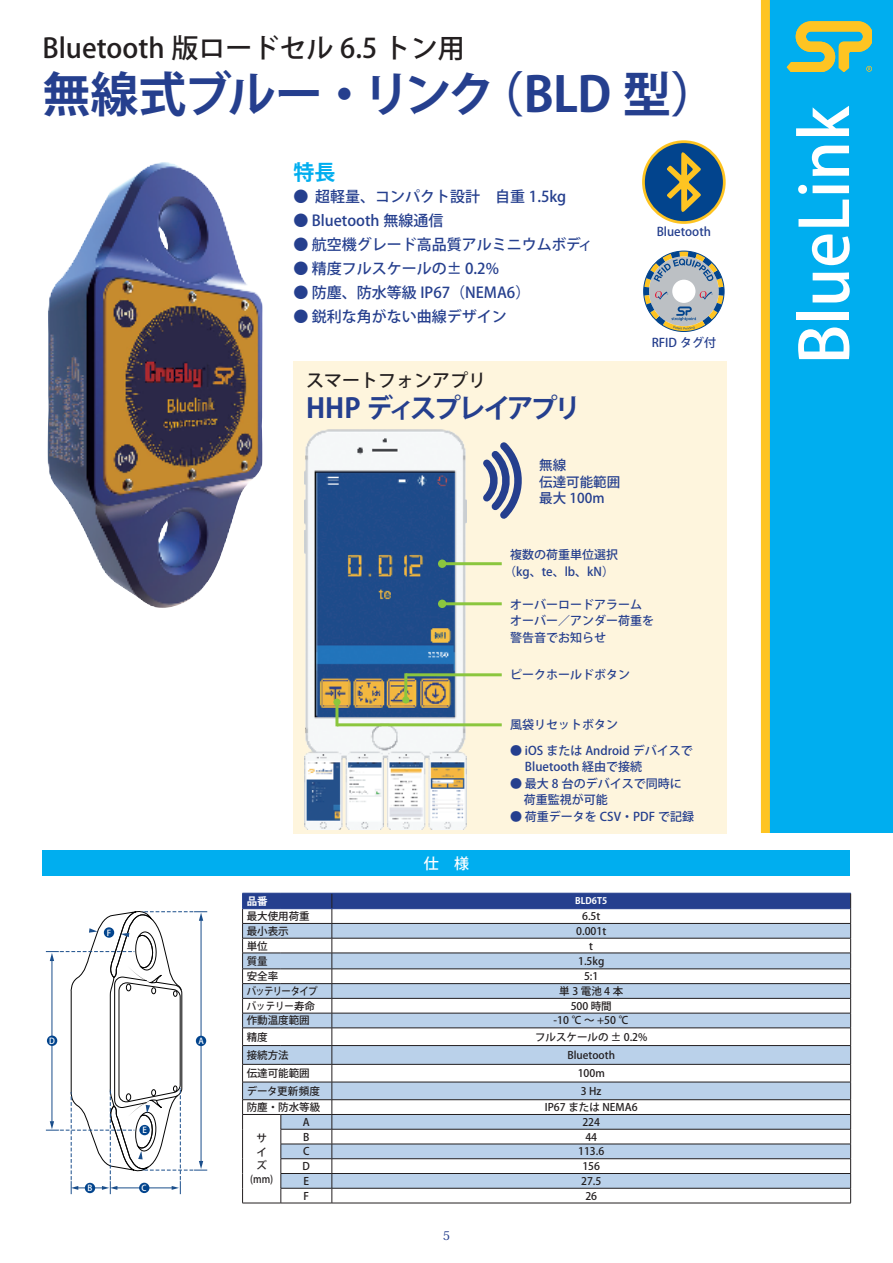
<style>
.page{position:relative;width:893px;height:1263px;background:#fff}
.page>*{position:absolute;margin:0;border:0;box-sizing:border-box;transform-origin:0 0}
.t1{font:500 66px "Koz Go Pro";color:#fff}
.t2{font:700 48px "Koz Go Pro";letter-spacing:-.02em;color:#253f8e}
.t3{font:500 27px "Koz Go Pro";color:#231f20}
.t4{font:700 27px "Koz Go Pro";letter-spacing:-.115em;color:#253f8e}
.t5{font:700 21px "Koz Go Pro";color:#00aeef}
.t6{font:500 18px "Koz Go Pro";color:#231f20}
.t7{font:500 15px "Koz Go Pro";color:#253f8e}
.t8{font:500 15px "Koz Go Pro";color:#fff}
.t9{font:500 13.5px/16.5px "Koz Go Pro";color:#253f8e}
.t10{font:500 12px/16.5px "Koz Go Pro";color:#253f8e}
.t11{font:500 12px "Koz Min Pro";color:#253f8e}
.t12{font:500 10.5px/13.5px "Koz Go Pro";color:#231f20;text-align:center}
.t13{font:500 10.5px "Koz Go Pro";letter-spacing:-.075em;color:#231f20;scale:.9 1}
.t14{font:500 10.5px "Koz Go Pro";color:#231f20;scale:.9 1}
.t15{font:700 10.5px "Koz Go Pro";color:#fff}
.t16{font:700 9px "Koz Go Pro";color:#fff}
.t17{font:500 8.25px "Koz Go Pr 6 N";color:#fff}
</style>
<div class="page">
<svg style="left:761px;top:0;width:132px;height:833px;background:#13afdf"></svg>
<svg style="left:787px;top:21px;width:85px;height:50px;background:#88b980"></svg>
<img style="left:47px;top:162px;width:216px;height:446px">
<div style="left:293px;top:361px;width:434px;height:472px;background:#fef5dd"></div>
<img style="left:304px;top:429px;width:162px;height:400px">
<svg style="left:483px;top:442px;width:39px;height:77px"></svg>
<hr style="left:442px;top:562px;width:60px;height:3px;background:#8bc63e">
<div style="left:438px;top:559px;width:8px;height:9px;background:#8bc63e;border-radius:50%"></div>
<hr style="left:442px;top:602px;width:60px;height:3px;background:#8bc63e">
<div style="left:438px;top:600px;width:8px;height:8px;background:#8bc63e;border-radius:50%"></div>
<hr style="left:406px;top:673px;width:96px;height:3px;background:#8bc63e">
<hr style="left:404px;top:673px;width:3px;height:27px;background:#8bc63e">
<div style="left:402px;top:696px;width:7px;height:7px;background:#8bc63e;border-radius:50%"></div>
<hr style="left:335px;top:702px;width:3px;height:24px;background:#8bc63e">
<div style="left:333px;top:698px;width:8px;height:8px;background:#8bc63e;border-radius:50%"></div>
<hr style="left:337px;top:723px;width:165px;height:3px;background:#8bc63e">
<div style="left:43px;top:850px;width:807px;height:26px;background:#00aeef"></div>
<svg style="left:46px;top:911px;width:161px;height:283px"></svg>
<div style="left:196px;top:1036px;width:10px;height:10px;background:#02448d;border-radius:50%"></div>
<div style="left:47px;top:1035px;width:10px;height:11px;background:#02448d;border-radius:50%"></div>
<div style="left:139px;top:1125px;width:11px;height:10px;background:#02448d;border-radius:50%"></div>
<div style="left:139px;top:1183px;width:10px;height:10px;background:#02448d;border-radius:50%"></div>
<div style="left:85px;top:1183px;width:10px;height:10px;background:#02448d;border-radius:50%"></div>
<div style="left:104px;top:927px;width:10px;height:11px;background:#02448d;border-radius:50%"></div>
<hr style="left:242px;top:1203px;width:39px;height:1px;background:#231f20">
<hr style="left:281px;top:1203px;width:51px;height:1px;background:#231f20">
<hr style="left:332px;top:1203px;width:519px;height:1px;background:#231f20">
<svg style="left:242px;top:893px;width:609px;height:310px"></svg>
<hr style="left:281px;top:893px;width:51px;height:1px;background:#253f8e">
<hr style="left:332px;top:893px;width:519px;height:1px;background:#253f8e">
<hr style="left:242px;top:908px;width:39px;height:1px;background:#253f8e">
<hr style="left:281px;top:908px;width:51px;height:1px;background:#253f8e">
<hr style="left:332px;top:908px;width:518px;height:1px;background:#253f8e">
<div style="left:643px;top:142px;width:81px;height:80px;background:#02448d;border-radius:50%"></div>
<div style="left:642px;top:140px;width:84px;height:84px;border:3px solid #fec422;border-radius:50%"></div>
<svg style="left:667px;top:152px;width:34px;height:60px"></svg>
<svg style="left:644px;top:251px;width:80px;height:80px"></svg>
<h3 class="t3" style="left:43px;top:31px;width:424px">Bluetooth 版ロードセル 6.5 トン用</h3>
<h2 class="t2" style="left:43px;top:64px;width:678px">無線式ブルー・リンク（BLD 型）</h2>
<h3 class="t5" style="left:293px;top:159px;width:43px">特長</h3>
<p class="t7" style="left:293px;top:187px;width:274px">● 超軽量、コンパクト設計　自重 1.5kg</p>
<p class="t7" style="left:293px;top:211px;width:151px">● Bluetooth 無線通信</p>
<p class="t7" style="left:293px;top:235px;width:301px">● 航空機グレード高品質アルミニウムボディ</p>
<p class="t7" style="left:293px;top:259px;width:207px">● 精度フルスケールの± 0.2%</p>
<p class="t7" style="left:293px;top:283px;width:238px">● 防塵、防水等級 IP67（NEMA6）</p>
<p class="t7" style="left:293px;top:307px;width:215px">● 鋭利な角がない曲線デザイン</p>
<h3 class="t6" style="left:306px;top:369px;width:181px">スマートフォンアプリ</h3>
<h3 class="t4" style="left:306px;top:390px;width:277px">HHP ディスプレイアプリ</h3>
<p class="t9" style="left:539px;top:457px;width:82px">無線<br>伝達可能範囲最大 100m</p>
<p class="t10" style="left:657px;top:224px;width:56px">Bluetooth</p>
<p class="t10" style="left:652px;top:334px;width:66px">RFID タグ付</p>
<p class="t10" style="left:504px;top:547px;width:115px;text-align:center">複数の荷重単位選択（kg、te、lb、kN）</p>
<p class="t10" style="left:510px;top:597px;width:145px">オーバーロードアラームオーバー／アンダー荷重を警告音でお知らせ</p>
<p class="t10" style="left:510px;top:667px;width:121px">ピークホールドボタン</p>
<p class="t10" style="left:510px;top:717px;width:109px">風袋リセットボタン</p>
<p class="t17" style="left:107px;top:928px;width:6px">F</p>
<p class="t17" style="left:49px;top:1036px;width:7px">D</p>
<p class="t17" style="left:199px;top:1036px;width:7px">A</p>
<p class="t17" style="left:142px;top:1125px;width:6px">E</p>
<p class="t17" style="left:88px;top:1183px;width:6px">B</p>
<p class="t17" style="left:142px;top:1183px;width:7px">C</p>
<p class="t8" style="left:424px;top:854px;width:46px">仕　様</p>
<p class="t10" style="left:510px;top:743px;width:184px">● iOS または Android デバイスで　 Bluetooth 経由で接続</p>
<p class="t10" style="left:524px;top:776px;width:159px;text-indent:-13px">● 最大 8 台のデバイスで同時に荷重監視が可能</p>
<p class="t10" style="left:510px;top:809px;width:185px">● 荷重データを CSV・PDF で記録</p>
<p class="t15" style="left:247px;top:894px;width:22px">品番</p>
<p class="t16" style="left:575px;top:895px;width:33px">BLD6T5</p>
<p class="t12" style="left:247px;top:910px;width:64px">最大使用荷重</p>
<p class="t12" style="left:582px;top:910px;width:20px">6.5t</p>
<p class="t12" style="left:247px;top:925px;width:43px">最小表示</p>
<p class="t12" style="left:576px;top:925px;width:32px">0.001t</p>
<p class="t12" style="left:247px;top:939px;width:22px">単位</p>
<p class="t12" style="left:589px;top:939px;width:5px">t</p>
<p class="t12" style="left:247px;top:955px;width:22px">質量</p>
<p class="t12" style="left:578px;top:955px;width:28px">1.5kg</p>
<p class="t12" style="left:247px;top:970px;width:33px">安全率</p>
<p class="t12" style="left:584px;top:970px;width:16px">5:1</p>
<p class="t13" style="left:247px;top:984px;width:80px">バッテリータイプ</p>
<p class="t12" style="left:559px;top:985px;width:66px">単3電池 4本</p>
<p class="t14" style="left:247px;top:999px;width:77px">バッテリー寿命</p>
<p class="t12" style="left:571px;top:1000px;width:43px">500 時間</p>
<p class="t12" style="left:247px;top:1014px;width:64px">作動温度範囲</p>
<p class="t12" style="left:554px;top:1014px;width:77px">-10 ℃ ～ +50 ℃</p>
<p class="t12" style="left:247px;top:1030px;width:22px">精度</p>
<p class="t12" style="left:535px;top:1030px;width:114px">フルスケールの ± 0.2%</p>
<p class="t12" style="left:247px;top:1049px;width:43px">接続方法</p>
<p class="t12" style="left:567px;top:1049px;width:49px">Bluetooth</p>
<p class="t12" style="left:247px;top:1067px;width:64px">伝達可能範囲</p>
<p class="t12" style="left:578px;top:1067px;width:29px">100m</p>
<p class="t12" style="left:247px;top:1085px;width:75px">データ更新頻度</p>
<p class="t12" style="left:581px;top:1085px;width:22px">3 Hz</p>
<p class="t12" style="left:247px;top:1101px;width:75px">防塵・防水等級</p>
<p class="t12" style="left:545px;top:1101px;width:94px">IP67 または NEMA6</p>
<p class="t12" style="left:250px;top:1132px;width:24px">サイズ(mm)</p>
<p class="t12" style="left:303px;top:1116px;width:8px">A</p>
<p class="t12" style="left:582px;top:1116px;width:19px">224</p>
<p class="t12" style="left:303px;top:1130px;width:8px">B</p>
<p class="t12" style="left:585px;top:1130px;width:13px">44</p>
<p class="t12" style="left:303px;top:1145px;width:8px">C</p>
<p class="t12" style="left:578px;top:1145px;width:28px">113.6</p>
<p class="t12" style="left:303px;top:1160px;width:9px">D</p>
<p class="t12" style="left:582px;top:1160px;width:19px">156</p>
<p class="t12" style="left:304px;top:1175px;width:7px">E</p>
<p class="t12" style="left:581px;top:1175px;width:22px">27.5</p>
<p class="t12" style="left:304px;top:1189px;width:7px">F</p>
<p class="t12" style="left:585px;top:1189px;width:13px">26</p>
<p class="t11" style="left:443px;top:1226px;width:9px">5</p>
<h1 class="t1" style="left:782px;top:364px;width:260px;rotate:-90deg">BlueLink</h1>
</div>
